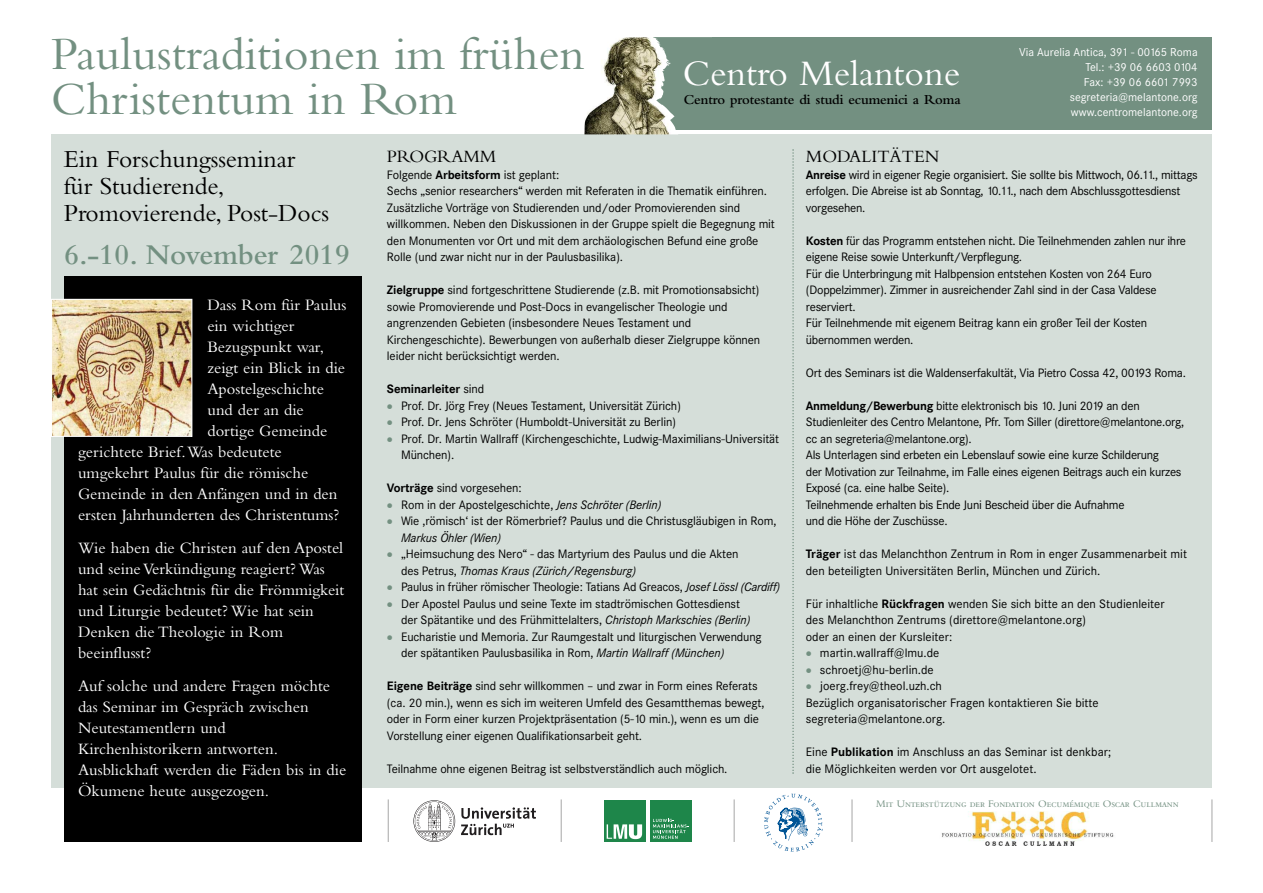
<style>
.page{position:relative;width:1263px;height:893px;background:#fff}
.page>*{position:absolute;margin:0;border:0;box-sizing:border-box;transform-origin:0 0}
.t1{font:48px/45px "Bembo";color:#739081}
.t2{font:37.5px "Bembo";color:#fff}
.t3{font:600 30px "Bembo";letter-spacing:-.005em;color:#739081}
.t4{font:25.5px/27px "Bembo";letter-spacing:-.005em;color:#000}
.t5{font:18px "Bembo";color:#000}
.t6{font:16.5px/21px "Bembo";color:#fff}
.t7{font:600 14.25px "Bembo";letter-spacing:-.01em;color:#000}
.t8{font:12px/16.5px "Corporate SBQ";letter-spacing:-.01em;color:#000}
.t9{font:700 12px "Corporate SBQ";letter-spacing:-.01em;color:#000}
.t10{font:11.25px/15px "Corporate SBQ";color:#fff;text-align:right}
.t11{font:10.5px "Bembo SC";letter-spacing:-.02em;color:#739081}
.s1{font-weight:700}
.s2{font-weight:400}
.s3{font-weight:700;font-size:18px;color:#739081}
.s4{font-style:italic}
</style>
<div class="page">
<div style="left:51px;top:134px;width:1161px;height:654px;background:#d5ded9"></div>
<div style="left:633px;top:37px;width:579px;height:92px;background:#739081"></div>
<img style="left:606px;top:37px;width:105px;height:24px">
<div style="left:64px;top:277px;width:297px;height:565px;background:#000"></div>
<img style="left:53px;top:301px;width:137px;height:134px">
<div style="left:51px;top:299px;width:141px;height:138px;border:1px solid #fff"></div>
<img style="left:942px;top:811px;width:172px;height:35px">
<svg style="left:764px;top:794px;width:59px;height:58px"></svg>
<svg style="left:413px;top:800px;width:123px;height:42px"></svg>
<div style="left:604px;top:800px;width:41px;height:42px;background:#1e864a"></div>
<div style="left:650px;top:800px;width:42px;height:42px;background:#1e864a"></div>
<svg style="left:607px;top:824px;width:35px;height:15px"></svg>
<svg style="left:653px;top:819px;width:36px;height:20px"></svg>
<svg style="left:792px;top:149px;width:2px;height:625px"></svg>
<hr style="left:852px;top:799px;width:1px;height:43px;background:#a6a6a6">
<hr style="left:1211px;top:799px;width:1px;height:43px;background:#a6a6a6">
<hr style="left:734px;top:799px;width:1px;height:43px;background:#a6a6a6">
<hr style="left:561px;top:799px;width:1px;height:43px;background:#a6a6a6">
<hr style="left:388px;top:799px;width:1px;height:43px;background:#a6a6a6">
<h1 class="t1" style="left:51px;top:37px;width:535px">Paulustraditionen im frühen<br>Christentum in Rom</h1>
<h2 class="t2" style="left:683px;top:60px;width:279px">Centro Melantone</h2>
<p class="t7" style="left:684px;top:94px;width:278px">Centro protestante di studi ecumenici a Roma</p>
<p class="t10" style="left:1019px;top:45px;width:180px">Via Aurelia Antica, 391 - 00165 Roma<br>Tel.: +39 06 6603 0104<br>Fax: +39 06 6601 7993 segreteria@melantone.org www.centromelantone.org</p>
<h3 class="t4" style="left:64px;top:148px;width:267px">Ein Forschungsseminar für Studierende,<br>Promovierende, Post-Docs</h3>
<h3 class="t3" style="left:64px;top:244px;width:288px">6.-10. November 2019</h3>
<h3 class="t6" style="left:207px;top:296px;width:141px">Dass Rom für Paulus</h3>
<h3 class="t6" style="left:207px;top:317px;width:88px">ein wichtiger</h3>
<h3 class="t6" style="left:207px;top:338px;width:118px">Bezugspunkt war,</h3>
<h3 class="t6" style="left:207px;top:359px;width:139px">zeigt ein Blick in die</h3>
<h3 class="t6" style="left:207px;top:380px;width:118px">Apostelgeschichte</h3>
<h3 class="t6" style="left:207px;top:401px;width:98px">und der an die</h3>
<h3 class="t6" style="left:207px;top:422px;width:121px">dortige Gemeinde</h3>
<h3 class="t6" style="left:78px;top:443px;width:205px">gerichtete Brief.Was bedeutete</h3>
<h3 class="t6" style="left:78px;top:464px;width:232px">umgekehrt Paulus für die römische</h3>
<h3 class="t6" style="left:78px;top:485px;width:261px">Gemeinde in den Anfängen und in den</h3>
<h3 class="t6" style="left:78px;top:506px;width:263px">ersten Jahrhunderten des Christentums?</h3>
<h3 class="t6" style="left:78px;top:539px;width:268px">Wie haben die Christen auf den Apostel und seineVerkündigung reagiert? Was hat sein Gedächtnis für die Frömmigkeit und Liturgie bedeutet? Wie hat sein<br>Denken die Theologie in Rom beeinflusst?</h3>
<h3 class="t6" style="left:78px;top:677px;width:270px">Auf solche und andere Fragen möchte das Seminar im Gespräch zwischen<br>Neutestamentlern und<br>Kirchenhistorikern antworten.<br>Ausblickhaft werden die Fäden bis in die<br>Ökumene heute ausgezogen.</h3>
<h3 class="t5" style="left:387px;top:150px;width:111px">PROGRAMM</h3>
<p class="t8" style="left:387px;top:166px;width:389px">Folgende <span class="s1">Arbeitsform</span> ist geplant:<br>Sechs „senior researchers“ werden mit Referaten in die Thematik einführen.<br>Zusätzliche Vorträge von Studierenden und/oder Promovierenden sind willkommen. Neben den Diskussionen in der Gruppe spielt die Begegnung mit den Monumenten vor Ort und mit dem archäologischen Befund eine große Rolle (und zwar nicht nur in der Paulusbasilika).</p>
<p class="t8" style="left:387px;top:282px;width:375px"><span class="s1">Zielgruppe</span> sind fortgeschrittene Studierende (z.B. mit Promotionsabsicht) sowie Promovierende und Post-Docs in evangelischer Theologie und angrenzenden Gebieten (insbesondere Neues Testament und Kirchengeschichte). Bewerbungen von außerhalb dieser Zielgruppe können leider nicht berücksichtigt werden.</p>
<p class="t9" style="left:387px;top:382px;width:99px">Seminarleiter <span class="s2">sind</span></p>
<p class="t8" style="left:387px;top:397px;width:295px"><span class="s3">•</span> Prof. Dr. Jörg Frey (Neues Testament, Universität Zürich)</p>
<p class="t8" style="left:387px;top:414px;width:291px"><span class="s3">•</span> Prof. Dr. Jens Schröter (Humboldt-Universität zu Berlin)</p>
<p class="t8" style="left:401px;top:430px;width:380px;text-indent:-14px"><span class="s3">•</span> Prof. Dr. Martin Wallraff (Kirchengeschichte, Ludwig-Maximilians-Universität<br>München).</p>
<p class="t8" style="left:387px;top:480px;width:136px"><span class="s1">Vorträge</span> sind vorgesehen:</p>
<p class="t8" style="left:387px;top:496px;width:276px"><span class="s3">•</span> Rom in der Apostelgeschichte, <span class="s4">Jens Schröter (Berlin)</span></p>
<p class="t8" style="left:401px;top:513px;width:377px;text-indent:-14px"><span class="s3">•</span> Wie ‚römisch‘ ist der Römerbrief? Paulus und die Christusgläubigen in Rom,<br><span class="s4">Markus Öhler (Wien)</span></p>
<p class="t8" style="left:401px;top:546px;width:339px;text-indent:-14px"><span class="s3">•</span> „Heimsuchung des Nero“ - das Martyrium des Paulus und die Akten des Petrus, <span class="s4">Thomas Kraus (Zürich/Regensburg)</span></p>
<p class="t8" style="left:387px;top:579px;width:395px"><span class="s3">•</span> Paulus in früher römischer Theologie: Tatians Ad Greacos, <span class="s4">Josef Lössl (Cardiff)</span></p>
<p class="t8" style="left:401px;top:595px;width:351px;text-indent:-14px"><span class="s3">•</span> Der Apostel Paulus und seine Texte im stadtrömischen Gottesdienst der Spätantike und des Frühmittelalters, <span class="s4">Christoph Markschies (Berlin)</span></p>
<p class="t8" style="left:401px;top:628px;width:362px;text-indent:-14px"><span class="s3">•</span> Eucharistie und Memoria. Zur Raumgestalt und liturgischen Verwendung der spätantiken Paulusbasilika in Rom, <span class="s4">Martin Wallraff (München)</span></p>
<p class="t8" style="left:387px;top:678px;width:379px"><span class="s1">Eigene Beiträge</span> sind sehr willkommen – und zwar in Form eines Referats (ca. 20 min.), wenn es sich im weiteren Umfeld des Gesamtthemas bewegt, oder in Form einer kurzen Projektpräsentation (5-10 min.), wenn es um die Vorstellung einer eigenen Qualifikationsarbeit geht.</p>
<p class="t8" style="left:387px;top:760px;width:342px">Teilnahme ohne eigenen Beitrag ist selbstverständlich auch möglich.</p>
<h3 class="t5" style="left:806px;top:150px;width:135px">MODALITÄTEN</h3>
<p class="t8" style="left:806px;top:166px;width:393px"><span class="s1">Anreise</span> wird in eigener Regie organisiert. Sie sollte bis Mittwoch, 06.11., mittags erfolgen. Die Abreise ist ab Sonntag, 10.11., nach dem Abschlussgottesdienst vorgesehen.</p>
<p class="t8" style="left:806px;top:232px;width:382px"><span class="s1">Kosten</span> für das Programm entstehen nicht. Die Teilnehmenden zahlen nur ihre eigene Reise sowie Unterkunft/Verpflegung.<br>Für die Unterbringung mit Halbpension entstehen Kosten von 264 Euro (Doppelzimmer). Zimmer in ausreichender Zahl sind in der Casa Valdese reserviert.<br>Für Teilnehmende mit eigenem Beitrag kann ein großer Teil der Kosten übernommen werden.</p>
<p class="t8" style="left:806px;top:364px;width:382px">Ort des Seminars ist die Waldenserfakultät, Via Pietro Cossa 42, 00193 Roma.</p>
<p class="t8" style="left:806px;top:397px;width:380px"><span class="s1">Anmeldung/Bewerbung</span> bitte elektronisch bis 10. Juni 2019 an den Studienleiter des Centro Melantone, Pfr. Tom Siller (direttore@melantone.org, cc an segreteria@melantone.org).<br>Als Unterlagen sind erbeten ein Lebenslauf sowie eine kurze Schilderung<br>der Motivation zur Teilnahme, im Falle eines eigenen Beitrags auch ein kurzes Exposé (ca. eine halbe Seite).<br>Teilnehmende erhalten bis Ende Juni Bescheid über die Aufnahme<br>und die Höhe der Zuschüsse.</p>
<p class="t8" style="left:806px;top:546px;width:383px"><span class="s1">Träger</span> ist das Melanchthon Zentrum in Rom in enger Zusammenarbeit mit den beteiligten Universitäten Berlin, München und Zürich.</p>
<p class="t8" style="left:806px;top:595px;width:360px">Für inhaltliche <span class="s1">Rückfragen</span> wenden Sie sich bitte an den Studienleiter des Melanchthon Zentrums (direttore@melantone.org)<br>oder an einen der Kursleiter:</p>
<p class="t8" style="left:806px;top:645px;width:135px"><span class="s3">•</span> martin.wallraff@lmu.de</p>
<p class="t8" style="left:806px;top:661px;width:129px"><span class="s3">•</span> schroetj@hu-berlin.de</p>
<p class="t8" style="left:806px;top:678px;width:294px"><span class="s3">•</span> joerg.frey@theol.uzh.ch<br>Bezüglich organisatorischer Fragen kontaktieren Sie bitte segreteria@melantone.org.</p>
<p class="t8" style="left:806px;top:744px;width:307px">Eine <span class="s1">Publikation</span> im Anschluss an das Seminar ist denkbar; die Möglichkeiten werden vor Ort ausgelotet.</p>
<p class="t11" style="left:876px;top:800px;width:304px">Mit Unterstützung der Fondation Oecumémique Oscar Cullmann</p>
</div>
